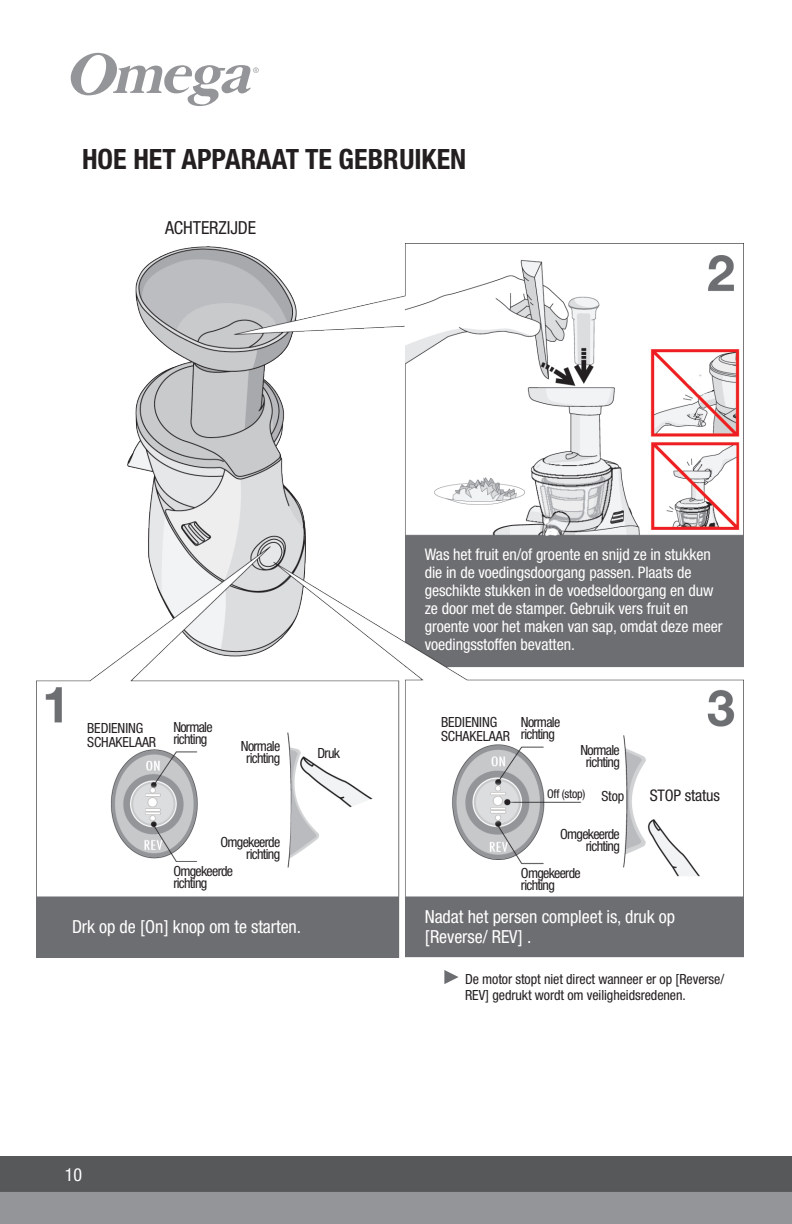
<style>
.page{position:relative;width:792px;height:1224px;background:#fff}
.page>*{position:absolute;margin:0;border:0;box-sizing:border-box;transform-origin:0 0}
.t1{font:700 condensed 28px "Helvetica Neue";color:#231f20}
.t2{font:condensed 18px/20px "Helvetica Neue LT Std";letter-spacing:-.005em;color:#fff}
.t3{font:condensed 18px "Helvetica Neue LT Std";letter-spacing:-.005em;color:#231f20}
.t4{font:condensed 16px/18px "Helvetica Neue LT Std";letter-spacing:-.005em;color:#fff}
.t5{font:condensed 16px "Helvetica Neue LT Std";letter-spacing:-.01em;color:#231f20}
.t6{font:condensed 14px/12px "Helvetica Neue LT Std";letter-spacing:-.05em;color:#231f20}
.t7{font:condensed 14px/14px "Helvetica Neue LT Std";letter-spacing:-.005em;color:#231f20}
.t8{font:condensed 12px "Helvetica Neue LT Std";letter-spacing:-.02em;color:#231f20}
</style>
<div class="page">
<img style="left:36px;top:244px;width:707px;height:714px">
<svg style="left:70px;top:53px;width:189px;height:53px"></svg>
<div style="left:0;top:1156px;width:792px;height:36px;background:#57585a"></div>
<div style="left:0;top:1192px;width:792px;height:32px;background:#939598"></div>
<svg style="left:444px;top:970px;width:15px;height:14px"></svg>
<p class="t1" style="left:82px;top:136px;width:386px">HOE HET APPARAAT TE GEBRUIKEN</p>
<p class="t3" style="left:165px;top:218px;width:93px">ACHTERZIJDE</p>
<p class="t4" style="left:425px;top:545px;width:299px">Was het fruit en/of groente en snijd ze in stukken die in de voedingsdoorgang passen. Plaats de geschikte stukken in de voedseldoorgang en duw ze door met de stamper. Gebruik vers fruit en groente voor het maken van sap, omdat deze meer voedingsstoffen bevatten.</p>
<p class="t7" style="left:87px;top:721px;width:71px">BEDIENING<br>SCHAKELAAR</p>
<p class="t7" style="left:441px;top:715px;width:71px">BEDIENING<br>SCHAKELAAR</p>
<p class="t6" style="left:173px;top:721px;width:41px">Normale richting</p>
<p class="t6" style="left:521px;top:716px;width:41px">Normale richting</p>
<p class="t6" style="left:318px;top:746px;width:24px">Druk</p>
<p class="t6" style="left:241px;top:740px;width:41px;text-align:center">Normale richting</p>
<p class="t6" style="left:581px;top:744px;width:41px;text-align:center">Normale richting</p>
<p class="t8" style="left:547px;top:787px;width:40px">Off (stop)</p>
<p class="t6" style="left:601px;top:790px;width:24px">Stop</p>
<p class="t5" style="left:650px;top:786px;width:72px">STOP status</p>
<p class="t6" style="left:220px;top:836px;width:61px;text-align:right">Omgekeerde richting</p>
<p class="t6" style="left:560px;top:828px;width:61px;text-align:right">Omgekeerde richting</p>
<p class="t6" style="left:173px;top:865px;width:61px">Omgekeerde richting</p>
<p class="t6" style="left:521px;top:867px;width:61px">Omgekeerde richting</p>
<p class="t2" style="left:72px;top:917px;width:231px">Drk op de [On] knop om te starten.</p>
<p class="t2" style="left:425px;top:906px;width:252px">Nadat het persen compleet is, druk op [Reverse/ REV] .</p>
<p class="t2" style="left:65px;top:1164px;width:19px">10</p>
<p class="t7" style="left:465px;top:971px;width:261px;line-height:16px">De motor stopt niet direct wanneer er op [Reverse/<br>REV] gedrukt wordt om veiligheidsredenen.</p>
</div>
